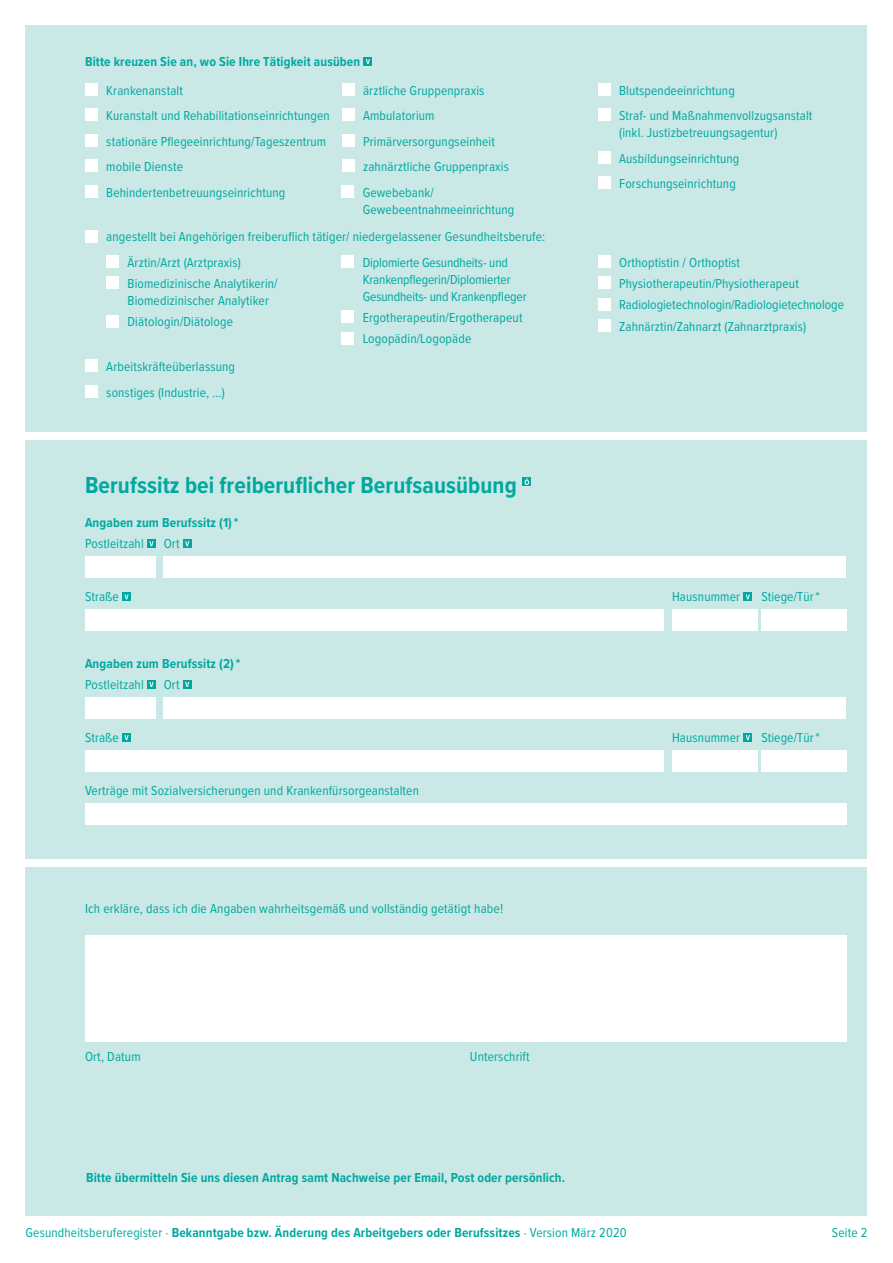
<style>
.page{position:relative;width:893px;height:1263px;background:#fff}
.page>*{position:absolute;margin:0;border:0;box-sizing:border-box;transform-origin:0 0}
.t1{font:700 24px "Proxima Nova Cond";letter-spacing:.005em;color:#00a9a0}
.t2{font:13.5px/25.5px "Proxima Nova Cond";letter-spacing:.01em;color:#00a9a0}
.t3{font:700 13.5px "Proxima Nova Cond";letter-spacing:.01em;color:#00a9a0}
.t4{font:13.5px/17px "Proxima Nova Cond";letter-spacing:-.01em;color:#00a9a0}
.s1{font-weight:400}
</style>
<div class="page">
<div style="left:26px;top:26px;width:841px;height:406px;background:#c9e8e6"></div>
<div style="left:85px;top:83px;width:13px;height:13px;background:#fff"></div>
<div style="left:85px;top:230px;width:13px;height:12px;background:#fff"></div>
<div style="left:85px;top:108px;width:13px;height:13px;background:#fff"></div>
<div style="left:85px;top:134px;width:13px;height:13px;background:#fff"></div>
<div style="left:341px;top:185px;width:13px;height:13px;background:#fff"></div>
<div style="left:106px;top:255px;width:13px;height:13px;background:#fff"></div>
<div style="left:106px;top:276px;width:13px;height:13px;background:#fff"></div>
<div style="left:106px;top:315px;width:13px;height:12px;background:#fff"></div>
<div style="left:341px;top:255px;width:13px;height:13px;background:#fff"></div>
<div style="left:341px;top:310px;width:13px;height:13px;background:#fff"></div>
<div style="left:341px;top:332px;width:13px;height:12px;background:#fff"></div>
<div style="left:598px;top:255px;width:13px;height:13px;background:#fff"></div>
<div style="left:598px;top:276px;width:13px;height:13px;background:#fff"></div>
<div style="left:598px;top:298px;width:13px;height:12px;background:#fff"></div>
<div style="left:598px;top:319px;width:13px;height:13px;background:#fff"></div>
<div style="left:85px;top:159px;width:13px;height:13px;background:#fff"></div>
<div style="left:598px;top:83px;width:13px;height:13px;background:#fff"></div>
<div style="left:85px;top:185px;width:13px;height:13px;background:#fff"></div>
<div style="left:598px;top:108px;width:13px;height:13px;background:#fff"></div>
<div style="left:342px;top:83px;width:13px;height:13px;background:#fff"></div>
<div style="left:342px;top:108px;width:13px;height:13px;background:#fff"></div>
<div style="left:342px;top:134px;width:13px;height:13px;background:#fff"></div>
<div style="left:342px;top:159px;width:13px;height:13px;background:#fff"></div>
<div style="left:598px;top:151px;width:13px;height:13px;background:#fff"></div>
<div style="left:598px;top:176px;width:13px;height:13px;background:#fff"></div>
<div style="left:85px;top:359px;width:13px;height:13px;background:#fff"></div>
<div style="left:85px;top:385px;width:13px;height:13px;background:#fff"></div>
<div style="left:363px;top:57px;width:9px;height:9px;background:#00a9a0"></div>
<svg style="left:366px;top:59px;width:4px;height:5px"></svg>
<div style="left:26px;top:440px;width:841px;height:419px;background:#c9e8e6"></div>
<div style="left:85px;top:557px;width:70px;height:21px;background:#fff"></div>
<div style="left:147px;top:539px;width:9px;height:9px;background:#00a9a0"></div>
<svg style="left:149px;top:541px;width:5px;height:5px"></svg>
<div style="left:183px;top:539px;width:9px;height:9px;background:#00a9a0"></div>
<svg style="left:185px;top:541px;width:4px;height:5px"></svg>
<div style="left:164px;top:557px;width:682px;height:21px;background:#fff"></div>
<div style="left:85px;top:804px;width:761px;height:21px;background:#fff"></div>
<svg style="left:522px;top:477px;width:9px;height:9px"></svg>
<svg style="left:525px;top:478px;width:4px;height:7px"></svg>
<div style="left:672px;top:610px;width:85px;height:21px;background:#fff"></div>
<div style="left:761px;top:610px;width:85px;height:21px;background:#fff"></div>
<div style="left:743px;top:592px;width:9px;height:9px;background:#00a9a0"></div>
<svg style="left:746px;top:594px;width:4px;height:5px"></svg>
<div style="left:122px;top:592px;width:9px;height:9px;background:#00a9a0"></div>
<svg style="left:124px;top:594px;width:5px;height:5px"></svg>
<div style="left:85px;top:610px;width:578px;height:21px;background:#fff"></div>
<div style="left:85px;top:697px;width:70px;height:22px;background:#fff"></div>
<div style="left:147px;top:680px;width:9px;height:9px;background:#00a9a0"></div>
<svg style="left:149px;top:682px;width:5px;height:5px"></svg>
<div style="left:183px;top:680px;width:9px;height:9px;background:#00a9a0"></div>
<svg style="left:185px;top:682px;width:4px;height:5px"></svg>
<div style="left:164px;top:697px;width:682px;height:22px;background:#fff"></div>
<div style="left:672px;top:750px;width:85px;height:22px;background:#fff"></div>
<div style="left:761px;top:750px;width:85px;height:22px;background:#fff"></div>
<div style="left:743px;top:733px;width:9px;height:9px;background:#00a9a0"></div>
<svg style="left:746px;top:735px;width:4px;height:5px"></svg>
<div style="left:122px;top:733px;width:9px;height:9px;background:#00a9a0"></div>
<svg style="left:124px;top:735px;width:5px;height:5px"></svg>
<div style="left:85px;top:750px;width:578px;height:22px;background:#fff"></div>
<div style="left:26px;top:867px;width:841px;height:349px;background:#c9e8e6"></div>
<div style="left:85px;top:935px;width:761px;height:107px;background:#fff"></div>
<p class="t3" style="left:85px;top:52px;width:277px">Bitte kreuzen Sie an, wo Sie Ihre Tätigkeit ausüben</p>
<p class="t2" style="left:106px;top:77px;width:78px">Krankenanstalt</p>
<p class="t2" style="left:106px;top:102px;width:225px">Kuranstalt und Rehabilitationseinrichtungen stationäre Pflegeeinrichtung/Tageszentrum</p>
<p class="t2" style="left:106px;top:153px;width:78px">mobile Dienste</p>
<p class="t2" style="left:106px;top:179px;width:181px">Behindertenbetreuungseinrichtung</p>
<p class="t2" style="left:363px;top:77px;width:147px">ärztliche Gruppenpraxis<br>Ambulatorium<br>Primärversorgungseinheit zahnärztliche Gruppenpraxis</p>
<p class="t2" style="left:363px;top:183px;width:153px;line-height:17px">Gewebebank/<br>Gewebeentnahmeeinrichtung</p>
<p class="t2" style="left:106px;top:224px;width:440px">angestellt bei Angehörigen freiberuflich tätiger/ niedergelassener Gesundheitsberufe:</p>
<p class="t2" style="left:128px;top:251px;width:152px;line-height:21.3px">Ärztin/Arzt (Arztpraxis)<br>Biomedizinische Analytikerin/</p>
<p class="t2" style="left:128px;top:289px;width:143px;line-height:21.3px">Biomedizinischer Analytiker<br>Diätologin/Diätologe</p>
<p class="t2" style="left:106px;top:353px;width:130px">Arbeitskräfteüberlassung sonstiges (Industrie, …)</p>
<p class="t4" style="left:363px;top:253px;width:165px">Diplomierte Gesundheits- und<br>Krankenpflegerin/Diplomierter<br>Gesundheits- und Krankenpfleger</p>
<p class="t2" style="left:363px;top:306px;width:161px;line-height:21.3px">Ergotherapeutin/Ergotherapeut<br>Logopädin/Logopäde</p>
<h1 class="t1" style="left:85px;top:467px;width:433px">Berufssitz bei freiberuflicher Berufsausübung</h1>
<p class="t3" style="left:85px;top:512px;width:155px">Angaben zum Berufssitz (1)*</p>
<p class="t2" style="left:85px;top:530px;width:60px">Postleitzahl</p>
<p class="t2" style="left:164px;top:530px;width:17px">Ort</p>
<p class="t2" style="left:619px;top:77px;width:117px">Blutspendeeinrichtung</p>
<p class="t2" style="left:619px;top:107px;width:195px;line-height:17px">Straf- und Maßnahmenvollzugsanstalt (inkl. Justizbetreuungsagentur)</p>
<p class="t2" style="left:619px;top:145px;width:122px">Ausbildungseinrichtung<br>Forschungseinrichtung</p>
<p class="t2" style="left:619px;top:251px;width:226px;line-height:21.3px">Orthoptistin / Orthoptist Physiotherapeutin/Physiotherapeut Radiologietechnologin/Radiologietechnologe Zahnärztin/Zahnarzt (Zahnarztpraxis)</p>
<p class="t2" style="left:85px;top:583px;width:35px">Straße</p>
<p class="t2" style="left:672px;top:583px;width:70px">Hausnummer</p>
<p class="t2" style="left:761px;top:583px;width:60px">Stiege/Tür*</p>
<p class="t3" style="left:85px;top:653px;width:157px">Angaben zum Berufssitz (2)*</p>
<p class="t2" style="left:85px;top:671px;width:60px">Postleitzahl</p>
<p class="t2" style="left:164px;top:671px;width:17px">Ort</p>
<p class="t2" style="left:85px;top:724px;width:35px">Straße</p>
<p class="t2" style="left:672px;top:724px;width:70px">Hausnummer</p>
<p class="t2" style="left:761px;top:724px;width:60px">Stiege/Tür*</p>
<p class="t2" style="left:85px;top:777px;width:335px">Verträge mit Sozialversicherungen und Krankenfürsorgeanstalten</p>
<p class="t2" style="left:85px;top:895px;width:420px">Ich erkläre, dass ich die Angaben wahrheitsgemäß und vollständig getätigt habe!</p>
<p class="t2" style="left:85px;top:1043px;width:57px">Ort, Datum</p>
<p class="t2" style="left:470px;top:1043px;width:61px">Unterschrift</p>
<p class="t3" style="left:86px;top:1168px;width:481px">Bitte übermitteln Sie uns diesen Antrag samt Nachweise per Email, Post oder persönlich.</p>
<p class="t3" style="left:26px;top:1223px;width:603px"><span class="s1">Gesundheitsberuferegister ·</span> Bekanntgabe bzw. Änderung des Arbeitgebers oder Berufssitzes <span class="s1">· Version März 2020</span></p>
<p class="t2" style="left:832px;top:1220px;width:37px">Seite 2</p>
</div>
